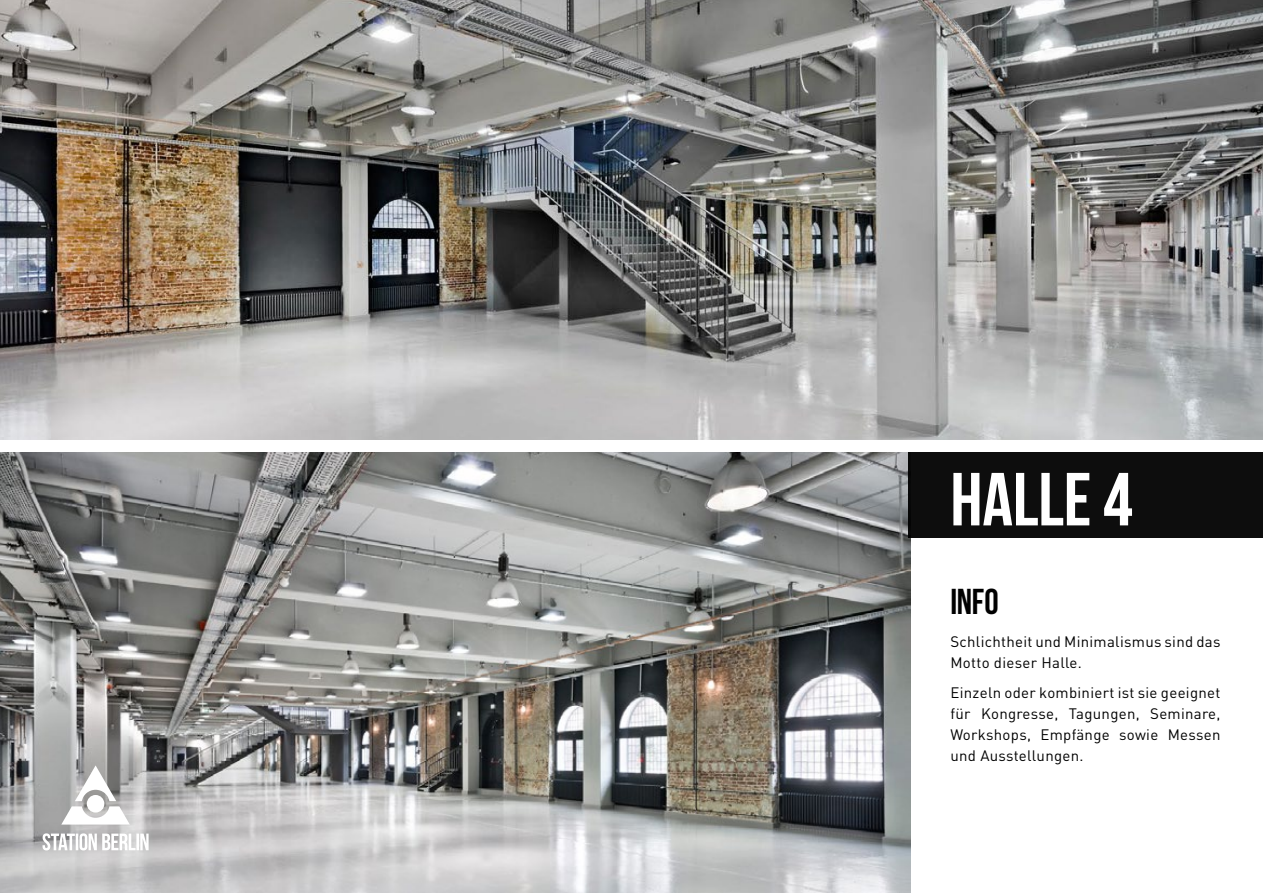
<style>
.page{position:relative;width:1263px;height:893px;background:#fff}
.page>*{position:absolute;margin:0;border:0;box-sizing:border-box;transform-origin:0 0}
.t1{font:75px "Bebas Neue";color:#fff}
.t2{font:36px "Bebas Neue";color:#000}
.t3{font:15px/21px "DIN Pro";letter-spacing:.02em;color:#000}
</style>
<div class="page">
<img style="left:0;top:453px;width:911px;height:440px">
<div style="left:908px;top:453px;width:355px;height:85px;background:#0d0d0d"></div>
<svg style="left:43px;top:765px;width:106px;height:85px"></svg>
<img style="left:0;top:0;width:1263px;height:440px">
<h1 class="t1" style="left:950px;top:458px;width:184px">HALLE 4</h1>
<h2 class="t2" style="left:950px;top:581px;width:50px">INFO</h2>
<p class="t3" style="left:950px;top:631px;width:271px">Schlichtheit und Minimalismus sind das<br>Motto dieser Halle.</p>
<p class="t3" style="left:950px;top:681px;width:272px;text-align:justify">Einzeln oder kombiniert ist sie geeignet für Kongresse, Tagungen, Seminare, Workshops, Empfänge sowie Messen und Ausstellungen.</p>
</div>
